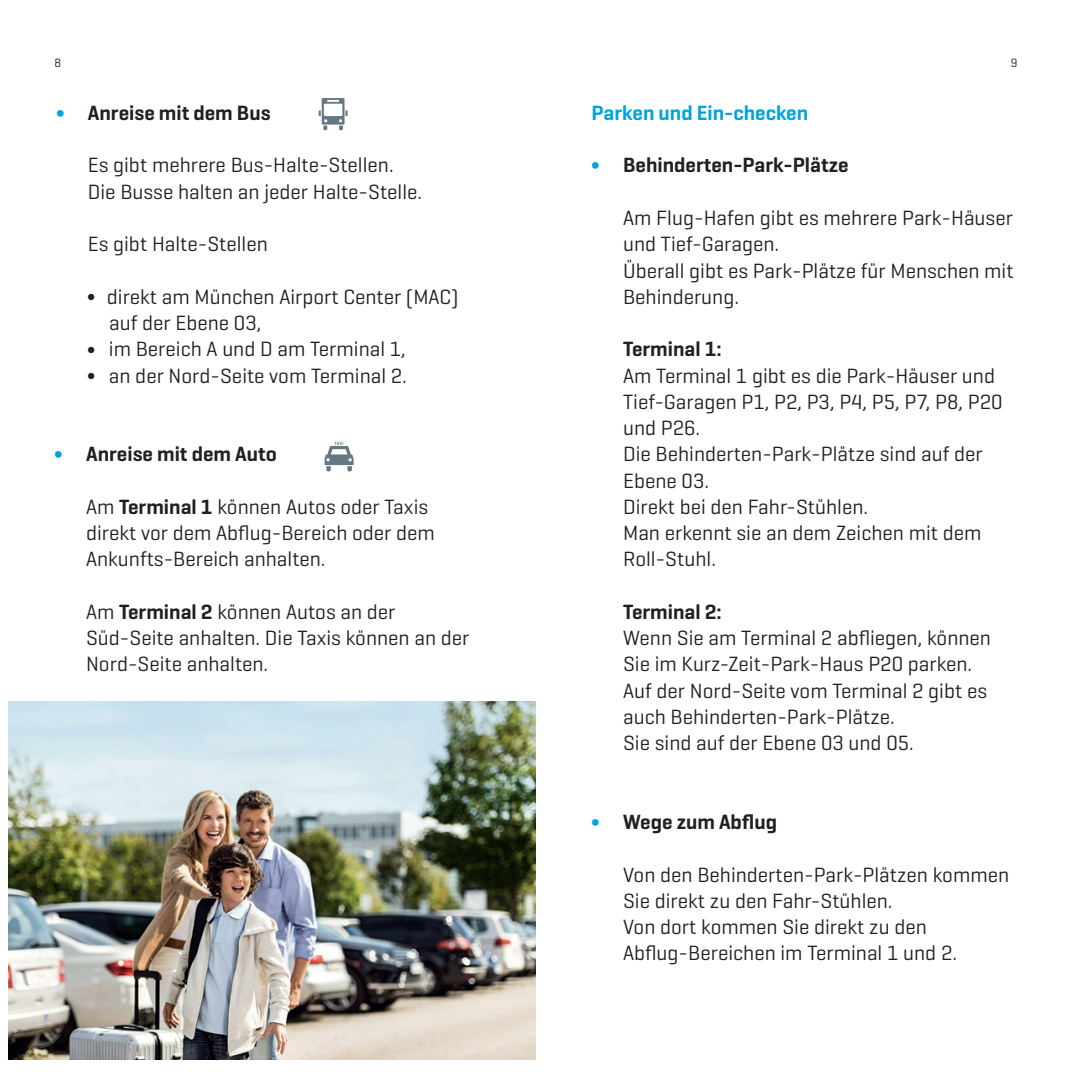
<style>
.page{position:relative;width:1072px;height:1072px;background:#fff}
.page>*{position:absolute;margin:0;border:0;box-sizing:border-box;transform-origin:0 0}
.t1{font:21px/26.2px "Munich Airport Pro";color:#231f20}
.t2{font:600 21px "Munich Airport Pro";color:#231f20}
.t3{font:600 21px "Munich Airport Pro";color:#00a4dc}
.t4{font:12.25px "Munich Airport Pro";color:#231f20}
.s1{font-weight:400;color:#00a4dc}
.s2{font-weight:600}
</style>
<div class="page">
<svg style="left:318px;top:98px;width:29px;height:32px"></svg>
<svg style="left:324px;top:441px;width:29px;height:30px"></svg>
<img style="left:8px;top:701px;width:528px;height:358px">
<p class="t4" style="left:55px;top:56px;width:8px">8</p>
<p class="t4" style="left:1010px;top:56px;width:8px">9</p>
<p class="t2" style="left:56px;top:100px;width:216px"><span class="s1">∫</span> Anreise mit dem Bus</p>
<p class="t1" style="left:88px;top:151px;width:336px">Es gibt mehrere Bus-Halte-Stellen.<br>Die Busse halten an jeder Halte-Stelle.</p>
<p class="t1" style="left:88px;top:230px;width:181px">Es gibt Halte-Stellen</p>
<p class="t1" style="left:109px;top:283px;width:351px;text-indent:-21px">● direkt am München Airport Center (MAC) auf der Ebene 03,</p>
<p class="t1" style="left:88px;top:335px;width:319px">● im Bereich A und D am Terminal 1,</p>
<p class="t1" style="left:88px;top:361px;width:320px">● an der Nord-Seite vom Terminal 2.</p>
<p class="t3" style="left:591px;top:100px;width:218px">Parken und Ein-checken</p>
<p class="t2" style="left:591px;top:152px;width:258px"><span class="s1">∫</span> Behinderten-Park-Plätze</p>
<p class="t1" style="left:623px;top:204px;width:392px">Am Flug-Hafen gibt es mehrere Park-Häuser und Tief-Garagen.<br>Überall gibt es Park-Plätze für Menschen mit<br>Behinderung.</p>
<p class="t2" style="left:623px;top:336px;width:100px">Terminal 1:</p>
<p class="t1" style="left:623px;top:361px;width:381px">Am Terminal 1 gibt es die Park-Häuser und<br>Tief-Garagen P1, P2, P3, P4, P5, P7, P8, P20 und P26.<br>Die Behinderten-Park-Plätze sind auf der<br>Ebene 03.<br>Direkt bei den Fahr-Stühlen.<br>Man erkennt sie an dem Zeichen mit dem<br>Roll-Stuhl.</p>
<p class="t2" style="left:623px;top:598px;width:100px">Terminal 2:</p>
<p class="t1" style="left:623px;top:624px;width:369px">Wenn Sie am Terminal 2 abfliegen, können Sie im Kurz-Zeit-Park-Haus P20 parken.<br>Auf der Nord-Seite vom Terminal 2 gibt es auch Behinderten-Park-Plätze.<br>Sie sind auf der Ebene 03 und 05.</p>
<p class="t2" style="left:55px;top:441px;width:224px"><span class="s1">∫</span> Anreise mit dem Auto</p>
<p class="t1" style="left:86px;top:493px;width:350px">Am <span class="s2">Terminal 1</span> können Autos oder Taxis direkt vor dem Abflug-Bereich oder dem<br>Ankunfts-Bereich anhalten.</p>
<p class="t1" style="left:86px;top:598px;width:385px">Am <span class="s2">Terminal 2</span> können Autos an der<br>Süd-Seite anhalten. Die Taxis können an der<br>Nord-Seite anhalten.</p>
<p class="t2" style="left:591px;top:808px;width:187px"><span class="s1">∫</span> Wege zum Abflug</p>
<p class="t1" style="left:623px;top:860px;width:387px">Von den Behinderten-Park-Plätzen kommen Sie direkt zu den Fahr-Stühlen.<br>Von dort kommen Sie direkt zu den Abflug-Bereichen im Terminal 1 und 2.</p>
</div>
